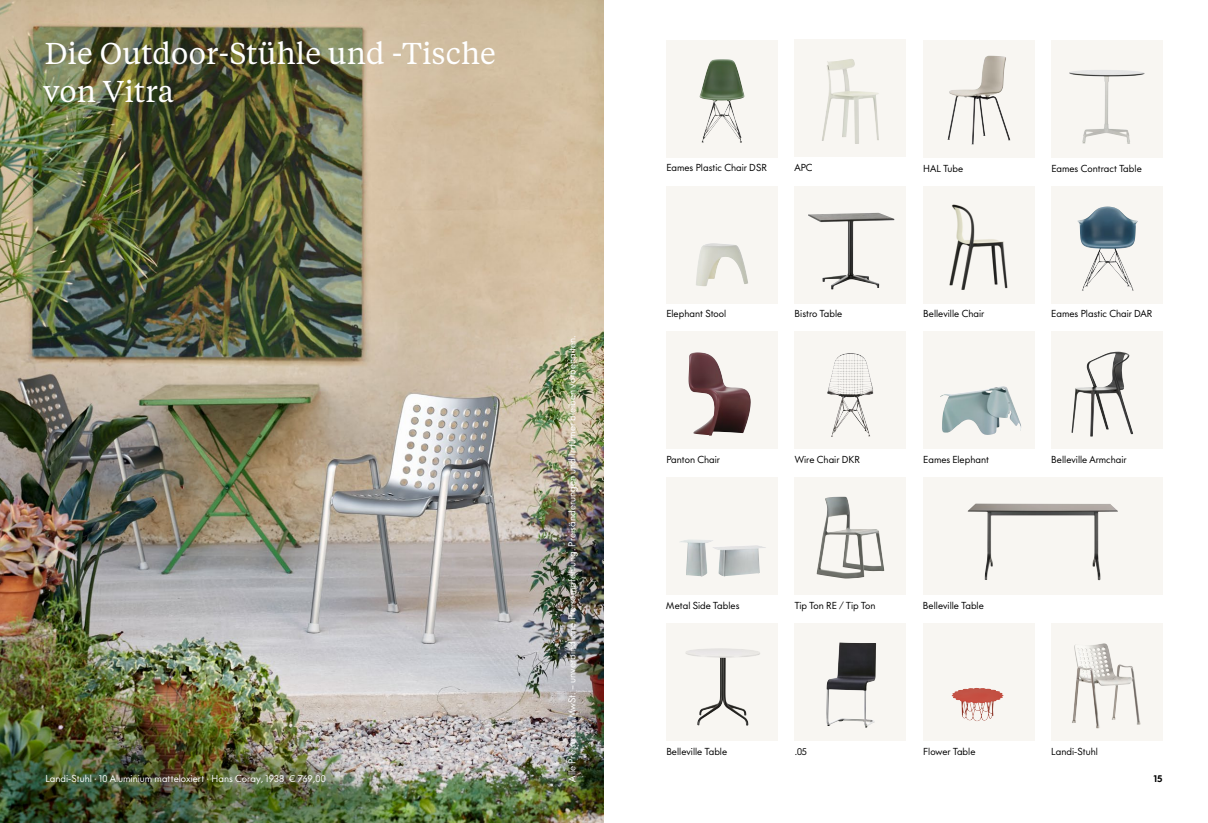
<style>
.page{position:relative;width:1208px;height:823px;background:#fff}
.page>*{position:absolute;margin:0;border:0;box-sizing:border-box;transform-origin:0 0}
.t1{font:30px/38.4px "Tiempos Text";letter-spacing:.005em;color:#fff}
.t2{font:9.4px "V Futura";letter-spacing:.005em;color:#000}
.t3{font:9.4px "V Futura";letter-spacing:.005em;color:#fff}
.t4{font:800 9.4px "V Futura";color:#000}
</style>
<div class="page">
<div style="left:794px;top:331px;width:112px;height:118px;background:#f8f6f2"></div>
<img style="left:0;top:0;width:604px;height:822px">
<div style="left:1051px;top:623px;width:111px;height:117px;background:#f8f6f2"></div>
<img style="left:1072px;top:643px;width:68px;height:84px">
<div style="left:923px;top:331px;width:111px;height:118px;background:#f8f6f2"></div>
<img style="left:940px;top:386px;width:80px;height:48px">
<div style="left:923px;top:40px;width:111px;height:118px;background:#f8f6f2"></div>
<img style="left:947px;top:56px;width:42px;height:88px">
<div style="left:666px;top:331px;width:111px;height:118px;background:#f8f6f2"></div>
<img style="left:688px;top:352px;width:63px;height:83px">
<div style="left:1051px;top:331px;width:111px;height:118px;background:#f8f6f2"></div>
<img style="left:1071px;top:351px;width:62px;height:85px">
<div style="left:794px;top:39px;width:112px;height:118px;background:#f8f6f2"></div>
<img style="left:822px;top:59px;width:57px;height:85px">
<div style="left:923px;top:623px;width:111px;height:117px;background:#f8f6f2"></div>
<img style="left:951px;top:688px;width:52px;height:32px">
<div style="left:666px;top:40px;width:111px;height:117px;background:#f8f6f2"></div>
<img style="left:699px;top:59px;width:43px;height:83px">
<div style="left:794px;top:623px;width:112px;height:117px;background:#f8f6f2"></div>
<img style="left:826px;top:642px;width:50px;height:85px">
<div style="left:794px;top:477px;width:112px;height:118px;background:#f8f6f2"></div>
<img style="left:816px;top:496px;width:68px;height:82px">
<div style="left:1051px;top:40px;width:111px;height:118px;background:#f8f6f2"></div>
<img style="left:1069px;top:70px;width:75px;height:74px">
<div style="left:666px;top:185px;width:111px;height:118px;background:#f8f6f2"></div>
<img style="left:696px;top:243px;width:52px;height:43px">
<div style="left:923px;top:185px;width:111px;height:118px;background:#f8f6f2"></div>
<img style="left:949px;top:204px;width:58px;height:85px">
<div style="left:794px;top:185px;width:112px;height:118px;background:#f8f6f2"></div>
<img style="left:808px;top:213px;width:86px;height:76px">
<div style="left:666px;top:623px;width:111px;height:117px;background:#f8f6f2"></div>
<img style="left:686px;top:648px;width:62px;height:77px">
<div style="left:923px;top:477px;width:239px;height:118px;background:#f8f6f2"></div>
<img style="left:967px;top:503px;width:150px;height:77px">
<div style="left:666px;top:477px;width:111px;height:118px;background:#f8f6f2"></div>
<img style="left:680px;top:540px;width:33px;height:36px">
<img style="left:712px;top:544px;width:54px;height:32px">
<div style="left:1051px;top:185px;width:111px;height:118px;background:#f8f6f2"></div>
<img style="left:1077px;top:206px;width:56px;height:84px">
<img style="left:827px;top:353px;width:43px;height:83px">
<h1 class="t1" style="left:43px;top:33px;width:454px">Die Outdoor-Stühle und -Tische von Vitra</h1>
<p class="t2" style="left:666px;top:162px;width:102px">Eames Plastic Chair DSR</p>
<p class="t2" style="left:794px;top:162px;width:19px">APC</p>
<p class="t2" style="left:666px;top:307px;width:61px">Elephant Stool</p>
<p class="t2" style="left:794px;top:307px;width:49px">Bistro Table</p>
<p class="t2" style="left:923px;top:162px;width:41px">HAL Tube</p>
<p class="t2" style="left:923px;top:307px;width:63px">Belleville Chair</p>
<p class="t2" style="left:1051px;top:162px;width:92px">Eames Contract Table</p>
<p class="t2" style="left:1051px;top:307px;width:103px">Eames Plastic Chair DAR</p>
<p class="t3" style="left:566px;top:781px;width:447px;rotate:-90deg">Alle Preise inkl. MwSt. – unverbindliche Preisempfehlung. Preisänderungen und Irrtümer bleiben vorbehalten.</p>
<p class="t2" style="left:1051px;top:453px;width:77px">Belleville Armchair</p>
<p class="t2" style="left:666px;top:453px;width:55px">Panton Chair</p>
<p class="t2" style="left:794px;top:453px;width:67px">Wire Chair DKR</p>
<p class="t2" style="left:923px;top:453px;width:67px">Eames Elephant</p>
<p class="t2" style="left:794px;top:599px;width:82px">Tip Ton RE / Tip Ton</p>
<p class="t2" style="left:666px;top:599px;width:75px">Metal Side Tables</p>
<p class="t2" style="left:923px;top:599px;width:62px">Belleville Table</p>
<p class="t2" style="left:666px;top:745px;width:62px">Belleville Table</p>
<p class="t2" style="left:794px;top:745px;width:14px">.05</p>
<p class="t2" style="left:923px;top:745px;width:54px">Flower Table</p>
<p class="t2" style="left:1051px;top:745px;width:48px">Landi-Stuhl</p>
<p class="t3" style="left:45px;top:772px;width:282px">Landi-Stuhl · 10 Aluminium matteloxiert · Hans Coray, 1938 € 769,00</p>
<p class="t4" style="left:1153px;top:771px;width:11px">15</p>
</div>
